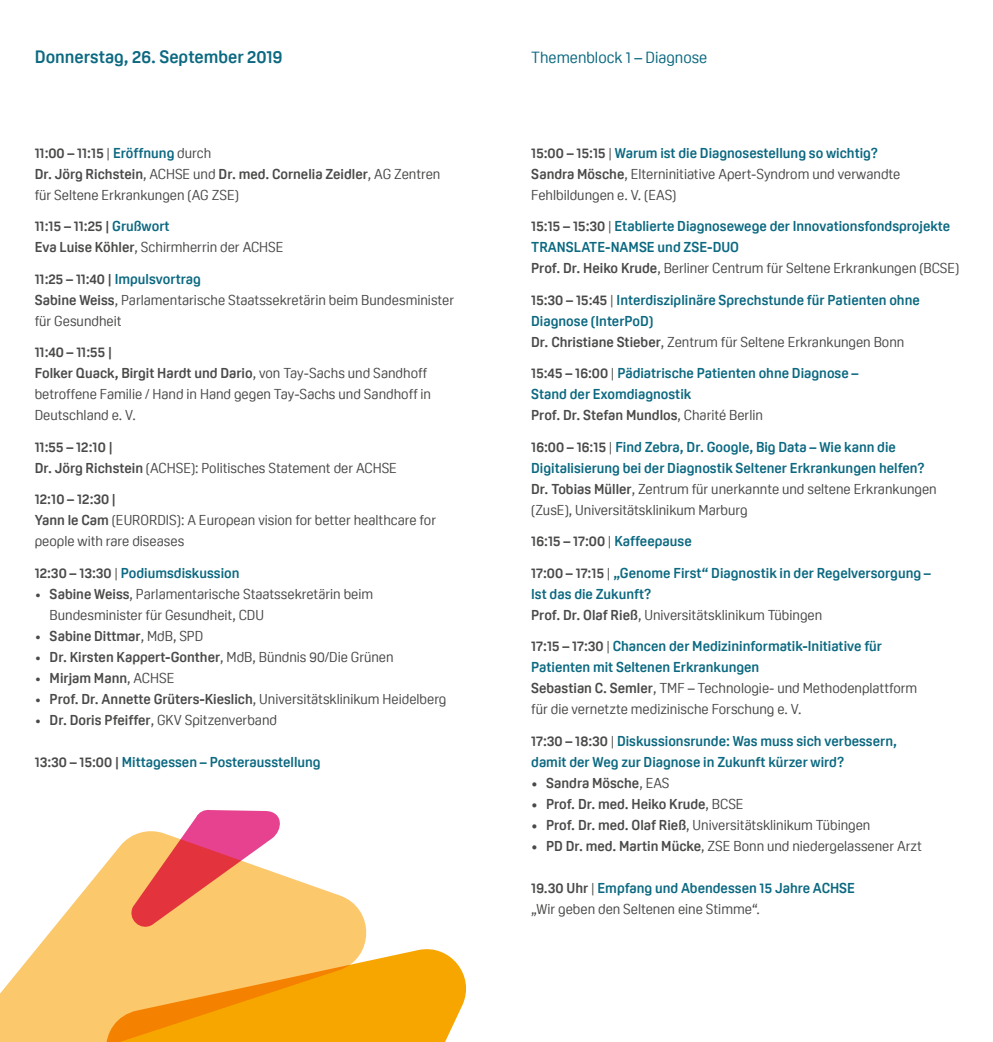
<style>
.page{position:relative;width:993px;height:1042px;background:#fff}
.page>*{position:absolute;margin:0;border:0;box-sizing:border-box;transform-origin:0 0}
.t1{font:700 17.5px "Oscine";color:#0c6981}
.t2{font:15.75px "Oscine";color:#0c6981}
.t3{font:14px/21px "Oscine";color:#4a4a49}
.t4{font:700 14px/21px "Oscine";color:#0c6981}
.t5{font:700 14px/21px "Oscine";color:#4a4a49}
.s1{font-weight:700}
.s2{font-weight:700;color:#0c6981}
.s3{color:#0c6981}
.s4{font-weight:400}
.s5{color:#4a4a49}
.s6{font-weight:400;color:#4a4a49}
</style>
<div class="page">
<svg style="left:0;top:839px;width:367px;height:203px;fill:#fcc86c"></svg>
<svg style="left:127px;top:809px;width:156px;height:122px;background:#f2977d"></svg>
<svg style="left:95px;top:943px;width:371px;height:99px;background:#f8b333"></svg>
<p class="t1" style="left:35px;top:47px;width:249px">Donnerstag, 26. September 2019</p>
<p class="t3" style="left:35px;top:142px;width:407px"><span class="s1">11:00 – 11:15</span> | <span class="s2">Eröffnung</span> durch<br><span class="s1">Dr. Jörg Richstein</span>, ACHSE und <span class="s1">Dr. med. Cornelia Zeidler</span>, AG Zentren für Seltene Erkrankungen (AG ZSE)</p>
<p class="t5" style="left:35px;top:216px;width:250px">11:15 – 11:25 | <span class="s3">Grußwort<br></span>Eva Luise Köhler<span class="s4">, Schirmherrin der ACHSE</span></p>
<p class="t3" style="left:35px;top:268px;width:421px"><span class="s1">11:25 – 11:40 |</span> <span class="s2">Impulsvortrag<br></span><span class="s1">Sabine Weiss</span>, Parlamentarische Staatssekretärin beim Bundesminister für Gesundheit</p>
<p class="t3" style="left:35px;top:342px;width:398px"><span class="s1">11:40 – 11:55 |<br>Folker Quack, Birgit Hardt und Dario</span>, von Tay-Sachs und Sandhoff betroffene Familie / Hand in Hand gegen Tay-Sachs und Sandhoff in Deutschland e. V.</p>
<p class="t3" style="left:35px;top:436px;width:363px"><span class="s1">11:55 – 12:10 |<br>Dr. Jörg Richstein</span> (ACHSE): Politisches Statement der ACHSE</p>
<p class="t3" style="left:35px;top:489px;width:403px"><span class="s1">12:10 – 12:30 |<br>Yann le Cam</span> (EURORDIS): A European vision for better healthcare for people with rare diseases</p>
<p class="t4" style="left:35px;top:562px;width:206px"><span class="s5">12:30 – 13:30</span> <span class="s6">|</span> Podiumsdiskussion</p>
<p class="t3" style="left:50px;top:583px;width:325px;text-indent:-15px">• <span class="s1">Sabine Weiss</span>, Parlamentarische Staatssekretärin beim<br>Bundesminister für Gesundheit, CDU</p>
<p class="t5" style="left:35px;top:625px;width:170px"><span class="s4">•</span> Sabine Dittmar<span class="s4">, MdB, SPD</span></p>
<p class="t3" style="left:35px;top:646px;width:360px">• <span class="s1">Dr. Kirsten Kappert-Gonther</span>, MdB, Bündnis 90/Die Grünen</p>
<p class="t5" style="left:35px;top:667px;width:141px"><span class="s4">•</span> Mirjam Mann<span class="s4">, ACHSE</span></p>
<p class="t3" style="left:35px;top:688px;width:413px">• <span class="s1">Prof. Dr. Annette Grüters-Kieslich</span>, Universitätsklinikum Heidelberg</p>
<p class="t3" style="left:35px;top:709px;width:244px">• <span class="s1">Dr. Doris Pfeiffer</span>, GKV Spitzenverband</p>
<p class="t4" style="left:35px;top:751px;width:287px"><span class="s5">13:30 – 15:00 |</span> Mittagessen – Posterausstellung</p>
<p class="t2" style="left:531px;top:49px;width:177px">Themenblock 1 – Diagnose</p>
<p class="t3" style="left:531px;top:142px;width:370px"><span class="s1">15:00 – 15:15</span> | <span class="s2">Warum ist die Diagnosestellung so wichtig?<br></span><span class="s1">Sandra Mösche</span>, Elterninitiative Apert-Syndrom und verwandte<br>Fehlbildungen e. V. (EAS)</p>
<p class="t4" style="left:531px;top:216px;width:429px"><span class="s5">15:15 – 15:30</span> <span class="s6">|</span> Etablierte Diagnosewege der Innovationsfondsprojekte<br>TRANSLATE-NAMSE und ZSE-DUO<br><span class="s5">Prof. Dr. Heiko Krude</span><span class="s6">, Berliner Centrum für Seltene Erkrankungen (BCSE)</span></p>
<p class="t4" style="left:531px;top:289px;width:390px"><span class="s5">15:30 – 15:45</span> <span class="s6">|</span> Interdisziplinäre Sprechstunde für Patienten ohne<br>Diagnose (InterPoD)<br><span class="s5">Dr. Christiane Stieber</span><span class="s6">, Zentrum für Seltene Erkrankungen Bonn</span></p>
<p class="t4" style="left:531px;top:363px;width:329px"><span class="s5">15:45 – 16:00</span> <span class="s6">|</span> Pädiatrische Patienten ohne Diagnose –<br>Stand der Exomdiagnostik<br><span class="s5">Prof. Dr. Stefan Mundlos</span><span class="s6">, Charité Berlin</span></p>
<p class="t4" style="left:531px;top:436px;width:407px"><span class="s5">16:00 – 16:15</span> <span class="s6">|</span> Find Zebra, Dr. Google, Big Data – Wie kann die Digitalisierung bei der Diagnostik Seltener Erkrankungen helfen?<br><span class="s5">Dr. Tobias Müller</span><span class="s6">, Zentrum für unerkannte und seltene Erkrankungen (ZusE), Universitätsklinikum Marburg</span></p>
<p class="t5" style="left:531px;top:531px;width:162px">16:15 – 17:00 <span class="s4">|</span> <span class="s3">Kaffeepause</span></p>
<p class="t4" style="left:531px;top:562px;width:401px"><span class="s5">17:00 – 17:15</span> <span class="s6">|</span> „Genome First“ Diagnostik in der Regelversorgung –<br>Ist das die Zukunft?<br><span class="s5">Prof. Dr. Olaf Rieß</span><span class="s6">, Universitätsklinikum Tübingen</span></p>
<p class="t3" style="left:531px;top:636px;width:387px"><span class="s1">17:15 – 17:30</span> | <span class="s2">Chancen der Medizininformatik-Initiative für Patienten mit Seltenen Erkrankungen<br></span><span class="s1">Sebastian C. Semler</span>, TMF – Technologie- und Methodenplattform für die vernetzte medizinische Forschung e. V.</p>
<p class="t4" style="left:531px;top:730px;width:367px"><span class="s5">17:30 – 18:30</span> <span class="s6">|</span> Diskussionsrunde: Was muss sich verbessern, damit der Weg zur Diagnose in Zukunft kürzer wird?</p>
<p class="t5" style="left:531px;top:772px;width:140px">• Sandra Mösche<span class="s4">, EAS</span></p>
<p class="t5" style="left:531px;top:793px;width:214px">• Prof. Dr. med. Heiko Krude<span class="s4">, BCSE</span></p>
<p class="t3" style="left:531px;top:814px;width:340px"><span class="s1">• Prof. Dr. med. Olaf Rieß</span>, Universitätsklinikum Tübingen</p>
<p class="t3" style="left:531px;top:835px;width:392px"><span class="s1">• PD Dr. med. Martin Mücke</span>, ZSE Bonn und niedergelassener Arzt</p>
<p class="t3" style="left:531px;top:877px;width:325px"><span class="s1">19.30 Uhr</span> | <span class="s2">Empfang und Abendessen 15 Jahre ACHSE </span>„Wir geben den Seltenen eine Stimme“.</p>
</div>
